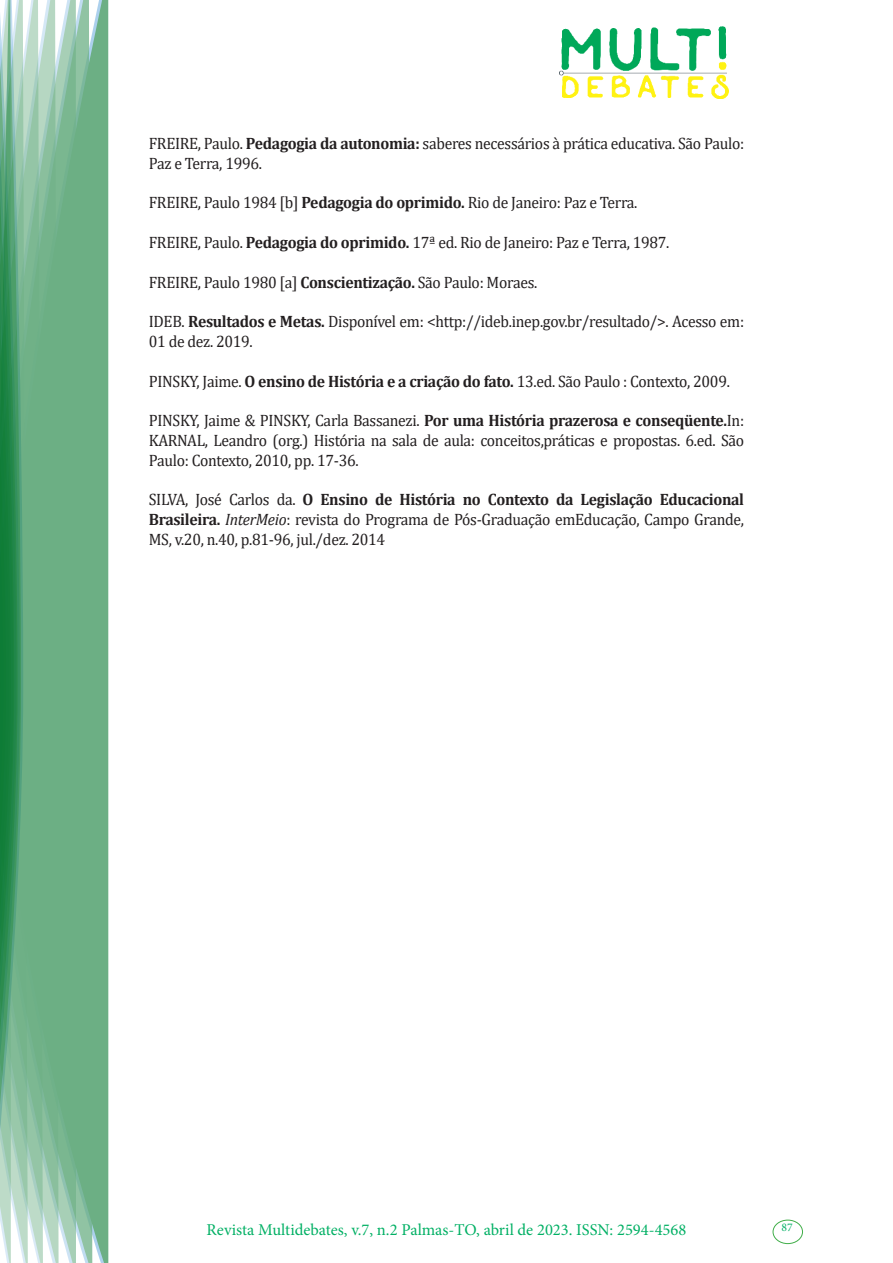
<style>
.page{position:relative;width:893px;height:1263px;background:#fff}
.page>*{position:absolute;margin:0;border:0;box-sizing:border-box;transform-origin:0 0}
.texto{font:16.5px/19.8px "Cambria";letter-spacing:-.02em;color:#231f20;scale:.95 1}
.t1{font:16.5px "Minion Pro";color:#00b064}
.t2{font:11.7px "Minion Pro";color:#00b064}
.s1{font-weight:700}
.s2{font-style:italic}
</style>
<div class="page">
<img style="left:559px;top:26px;width:169px;height:72px">
<div style="left:95px;top:0;width:14px;height:1263px;background:#6caf84"></div>
<svg style="left:79px;top:0;width:16px;height:1263px;background:#71b289"></svg>
<svg style="left:62px;top:0;width:17px;height:1263px;background:#75b48c"></svg>
<svg style="left:45px;top:0;width:17px;height:1263px;background:#7cb792"></svg>
<svg style="left:30px;top:0;width:15px;height:1263px;background:#80ba96"></svg>
<svg style="left:0;top:0;width:30px;height:1263px;background:#61a97f"></svg>
<div style="left:772px;top:1219px;width:31px;height:25px;border:1px solid #40ae49;border-radius:50%"></div>
<p class="texto" style="left:149px;top:133px;width:628px">FREIRE, Paulo. <span class="s1">Pedagogia da autonomia:</span> saberes necessários à prática educativa. São Paulo:<br>Paz e Terra, 1996.</p>
<p class="texto" style="left:149px;top:193px;width:516px">FREIRE, Paulo 1984 [b] <span class="s1">Pedagogia do oprimido.</span> Rio de Janeiro: Paz e Terra.</p>
<p class="texto" style="left:149px;top:232px;width:549px">FREIRE, Paulo. <span class="s1">Pedagogia do oprimido.</span> 17ª ed. Rio de Janeiro: Paz e Terra, 1987.</p>
<p class="texto" style="left:149px;top:272px;width:410px">FREIRE, Paulo 1980 [a] <span class="s1">Conscientização.</span> São Paulo: Moraes.</p>
<p class="texto" style="left:149px;top:312px;width:628px">IDEB. <span class="s1">Resultados e Metas.</span> Disponível em: &lt;http://ideb.inep.gov.br/resultado/&gt;. Acesso em:<br>01 de dez. 2019.</p>
<p class="texto" style="left:149px;top:371px;width:613px">PINSKY, Jaime. <span class="s1">O ensino de História e a criação do fato.</span> 13.ed. São Paulo : Contexto, 2009.</p>
<p class="texto" style="left:149px;top:411px;width:628px;text-align:justify">PINSKY, Jaime &amp; PINSKY, Carla Bassanezi. <span class="s1">Por uma História prazerosa e conseqüente.</span>In:<br>KARNAL, Leandro (org.) História na sala de aula: conceitos,práticas e propostas. 6.ed. São Paulo: Contexto, 2010, pp. 17-36.</p>
<p class="texto" style="left:149px;top:490px;width:628px;text-align:justify">SILVA, José Carlos da. <span class="s1">O Ensino de História no Contexto da Legislação Educacional Brasileira.</span> <span class="s2">InterMeio</span>: revista do Programa de Pós-Graduação emEducação, Campo Grande, MS, v.20, n.40, p.81-96, jul./dez. 2014</p>
<p class="t1" style="left:207px;top:1218px;width:481px">Revista Multidebates, v.7, n.2 Palmas-TO, abril de 2023. ISSN: 2594-4568</p>
<p class="t2" style="left:781px;top:1219px;width:13px">87</p>
</div>
